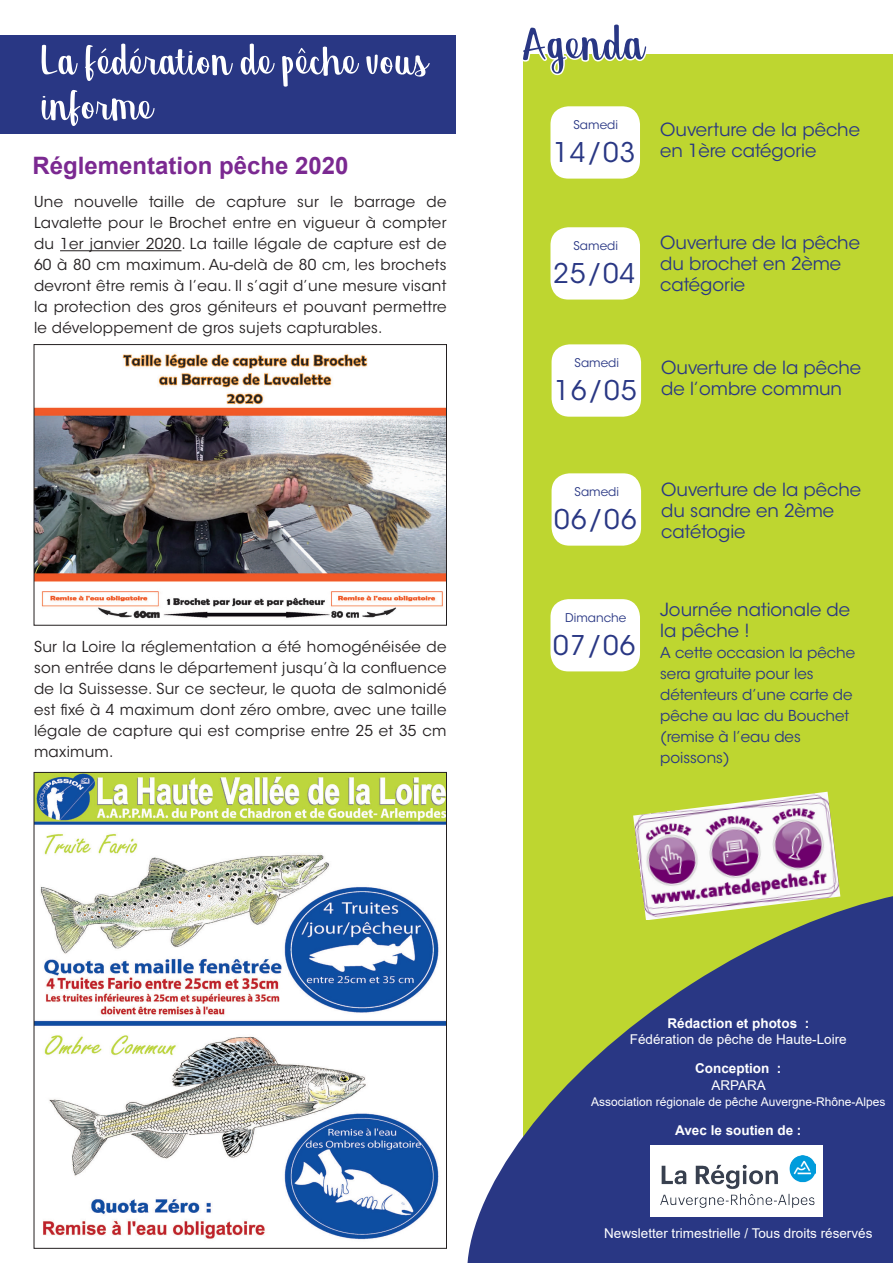
<style>
.page{position:relative;width:893px;height:1263px;background:#fff}
.page>*{position:absolute;margin:0;border:0;box-sizing:border-box;transform-origin:0 0}
.t1{font:67.5px "Georgina";color:#293784}
.t2{font:60px/45px "Georgina";color:#fff}
.t3{font:27px "ITC Avant Garde Std";letter-spacing:.05em;color:#293784}
.t4{font:700 24px "Arial";color:#7b2991}
.t5{font:18px/21px "ITC Avant Garde Std";color:#293784}
.t6{font:15px/21px "ITC Avant Garde Std";letter-spacing:.02em;color:#231f20;text-align:justify}
.t7{font:15px/21px "ITC Avant Garde Std";color:#293784}
.t8{font:13.5px "Arial";color:#fff}
.t9{font:700 13.5px "Arial";color:#fff}
.t10{font:12px "Arial";color:#fff}
.t11{font:12px "ITC Avant Garde Std";color:#293784}
</style>
<div class="page">
<div style="left:523px;top:54px;width:370px;height:1113px;background:#bed630"></div>
<svg style="left:467px;top:895px;width:426px;height:368px;fill:#293784"></svg>
<div style="left:651px;top:1145px;width:172px;height:71px;background:#fff"></div>
<img style="left:661px;top:1155px;width:155px;height:52px">
<img style="left:633px;top:792px;width:207px;height:128px">
<div style="left:0;top:36px;width:455px;height:98px;background:#293784"></div>
<div style="left:550px;top:106px;width:90px;height:73px;background:#fff;border-radius:18px"></div>
<div style="left:550px;top:227px;width:90px;height:73px;background:#fff;border-radius:18px"></div>
<div style="left:552px;top:344px;width:89px;height:73px;background:#fff;border-radius:18px"></div>
<div style="left:550px;top:599px;width:90px;height:72px;background:#fff;border-radius:18px"></div>
<div style="left:552px;top:473px;width:89px;height:73px;background:#fff;border-radius:18px"></div>
<svg style="left:523px;top:54px;width:124px;height:115px"></svg>
<hr style="left:60px;top:250px;width:121px;height:1px;background:#231f20">
<img style="left:36px;top:774px;width:409px;height:466px">
<img style="left:36px;top:353px;width:409px;height:266px">
<div style="left:34px;top:344px;width:413px;height:281px;border:1px solid #231f20"></div>
<p class="t2" style="left:40px;top:42px;width:388px">La fédération de pêche vous informe</p>
<p class="t4" style="left:32px;top:148px;width:318px">Réglementation pêche 2020</p>
<p class="t6" style="left:34px;top:192px;width:414px">Une nouvelle taille de capture sur le barrage de Lavalette pour le Brochet entre en vigueur à compter du 1er janvier 2020. La taille légale de capture est de 60 à 80 cm maximum. Au-delà de 80 cm, les brochets devront être remis à l’eau. Il s’agit d’une mesure visant la protection des gros géniteurs et pouvant permettre le développement de gros sujets capturables.</p>
<p class="t6" style="left:34px;top:636px;width:414px">Sur la Loire la réglementation a été homogénéisée de son entrée dans le département jusqu’à la confluence de la Suissesse. Sur ce secteur, le quota de salmonidé est fixé à 4 maximum dont zéro ombre, avec une taille légale de capture qui est comprise entre 25 et 35 cm maximum.</p>
<p class="t1" style="left:523px;top:16px;width:121px">Agenda</p>
<p class="t11" style="left:574px;top:117px;width:46px">Samedi</p>
<p class="t3" style="left:553px;top:136px;width:84px">14/03</p>
<p class="t5" style="left:660px;top:119px;width:201px">Ouverture de la pêche en 1ère catégorie</p>
<p class="t11" style="left:574px;top:238px;width:46px">Samedi</p>
<p class="t3" style="left:553px;top:257px;width:84px">25/04</p>
<p class="t11" style="left:575px;top:355px;width:46px">Samedi</p>
<p class="t3" style="left:554px;top:374px;width:84px">16/05</p>
<p class="t5" style="left:660px;top:232px;width:201px">Ouverture de la pêche du brochet en 2ème catégorie</p>
<p class="t5" style="left:661px;top:357px;width:201px">Ouverture de la pêche de l’ombre commun</p>
<p class="t11" style="left:575px;top:484px;width:46px">Samedi</p>
<p class="t3" style="left:554px;top:503px;width:84px">06/06</p>
<p class="t11" style="left:565px;top:610px;width:63px">Dimanche</p>
<p class="t3" style="left:553px;top:629px;width:84px">07/06</p>
<p class="t5" style="left:661px;top:480px;width:201px">Ouverture de la pêche du sandre en 2ème catétogie</p>
<p class="t5" style="left:660px;top:599px;width:191px">Journée nationale de la pêche !</p>
<p class="t7" style="left:660px;top:642px;width:196px">A cette occasion la pêche sera gratuite pour les détenteurs d’une carte de pêche au lac du Bouchet (remise à l’eau des poissons)</p>
<p class="t9" style="left:667px;top:1014px;width:143px">Rédaction et photos :</p>
<p class="t8" style="left:630px;top:1030px;width:218px">Fédération de pêche de Haute-Loire</p>
<p class="t9" style="left:695px;top:1059px;width:88px">Conception :</p>
<p class="t8" style="left:711px;top:1075px;width:56px">ARPARA</p>
<p class="t10" style="left:591px;top:1093px;width:296px">Association régionale de pêche Auvergne-Rhône-Alpes</p>
<p class="t9" style="left:675px;top:1120px;width:128px">Avec le soutien de :</p>
<p class="t8" style="left:604px;top:1224px;width:270px">Newsletter trimestrielle / Tous droits réservés</p>
</div>
